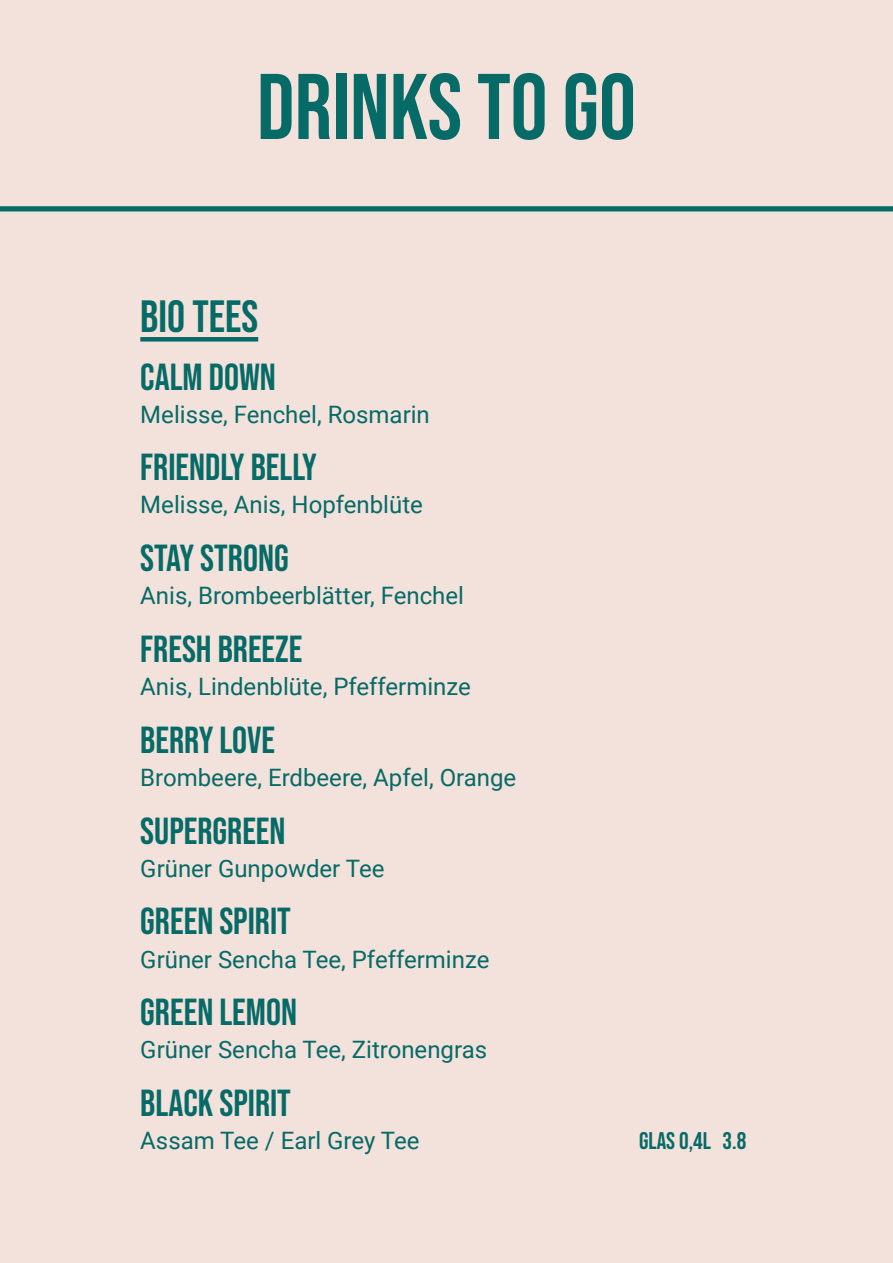
<style>
.page{position:relative;width:893px;height:1263px;background:#f3e2db}
.page>*{position:absolute;margin:0;border:0;box-sizing:border-box;transform-origin:0 0}
.t1{font:93px "Bebas Neue";color:#066a67}
.t2{font:45px "Bebas Neue";color:#066a67}
.t3{font:37.5px "Bebas Neue";color:#066a67}
.t4{font:24px "Roboto";color:#066a67}
.t5{font:24px "Bebas Neue";color:#066a67}
</style>
<div class="page">
<div style="left:0;top:206px;width:893px;height:5px;background:#066a67"></div>
<div style="left:140px;top:337px;width:118px;height:5px;background:#066a67"></div>
<h1 class="t1" style="left:257px;top:54px;width:381px">DRINKS to go</h1>
<h2 class="t2" style="left:140px;top:291px;width:119px">BIO TEES</h2>
<h3 class="t3" style="left:140px;top:355px;width:137px">CALM DOWN</h3>
<p class="t4" style="left:140px;top:397px;width:291px">Melisse, Fenchel, Rosmarin</p>
<h3 class="t3" style="left:140px;top:446px;width:178px">FRIENDLY BELLY</h3>
<p class="t4" style="left:140px;top:488px;width:284px">Melisse, Anis, Hopfenblüte</p>
<h3 class="t3" style="left:140px;top:537px;width:150px">STAY STRONG</h3>
<p class="t4" style="left:140px;top:579px;width:325px">Anis, Brombeerblätter, Fenchel</p>
<h3 class="t3" style="left:140px;top:628px;width:164px">FRESH BREEZE</h3>
<p class="t4" style="left:140px;top:670px;width:332px">Anis, Lindenblüte, Pfefferminze</p>
<h3 class="t3" style="left:140px;top:719px;width:136px">BERRY LOVE</h3>
<p class="t4" style="left:140px;top:760px;width:377px">Brombeere, Erdbeere, Apfel, Orange</p>
<h3 class="t3" style="left:140px;top:809px;width:147px">SUPERGREEN</h3>
<p class="t4" style="left:140px;top:851px;width:246px">Grüner Gunpowder Tee</p>
<h3 class="t3" style="left:140px;top:900px;width:152px">GREEN SPIRIT</h3>
<p class="t4" style="left:140px;top:942px;width:351px">Grüner Sencha Tee, Pfefferminze</p>
<h3 class="t3" style="left:140px;top:991px;width:158px">GREEN LEMON</h3>
<p class="t4" style="left:140px;top:1033px;width:348px">Grüner Sencha Tee, Zitronengras</p>
<h3 class="t3" style="left:140px;top:1082px;width:152px">BLACK SPIRIT</h3>
<p class="t4" style="left:140px;top:1124px;width:281px">Assam Tee / Earl Grey Tee</p>
<p class="t5" style="left:639px;top:1127px;width:109px">GLAS 0,4L 3.8</p>
</div>
